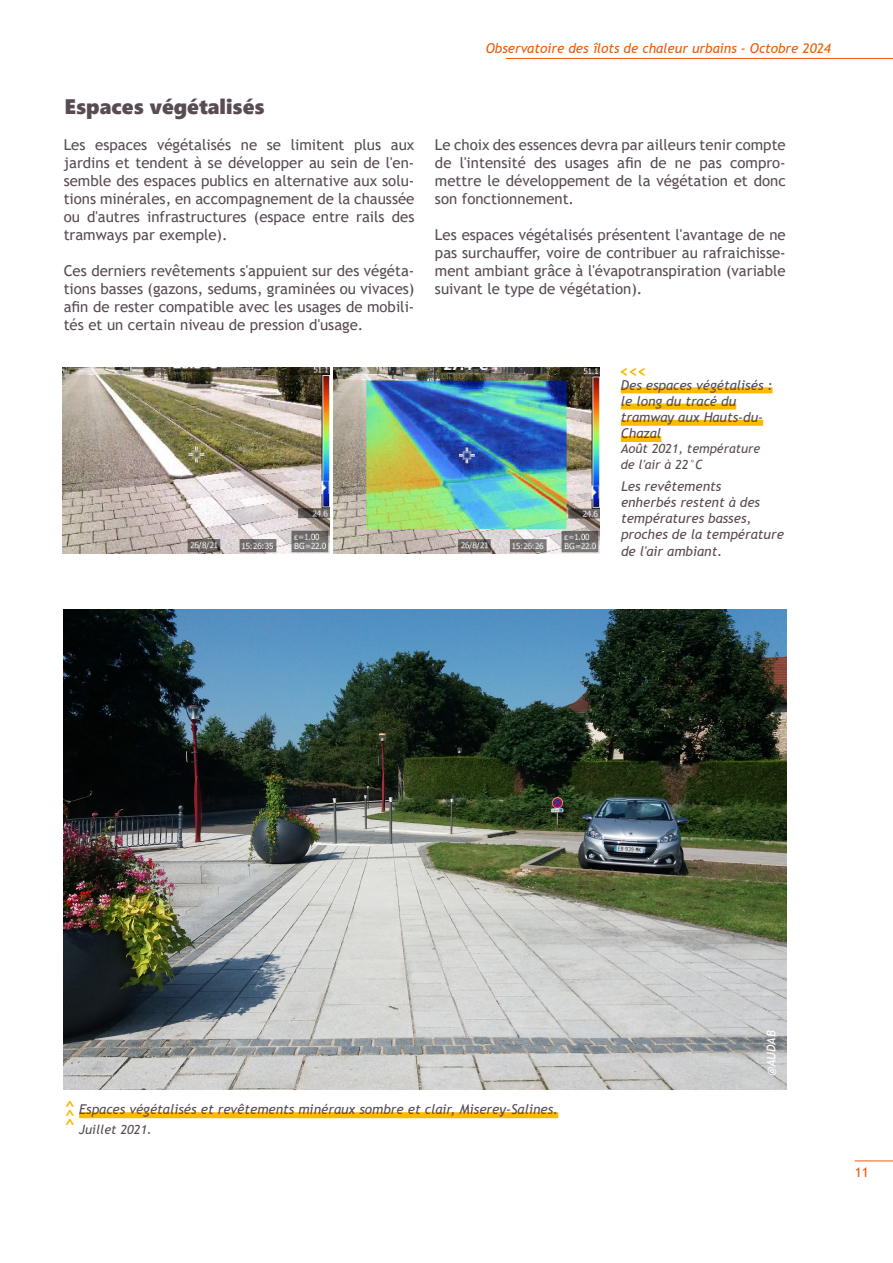
<style>
.page{position:relative;width:893px;height:1263px;background:#fff}
.page>*{position:absolute;margin:0;border:0;box-sizing:border-box;transform-origin:0 0}
.Corps_de_texte_2_col{font:21px "Segoe UI Black";color:#584b54}
.Intitulé_chiffres_clé_ORANGE{font:700 21px "Trebuchet MS";color:#fbba00}
.Corps_de_texte_2_col-2{font:15px/18px "Trebuchet MS";color:#584b54;text-align:justify}
.Titre_Légendes_Graphiques_GRIS{font:italic 13.5px/16.2px "Trebuchet MS";color:#584b54}
.t1{font:italic 13.5px "Trebuchet MS";color:#ea5b0b}
.t2{font:13.5px "Trebuchet MS";color:#ea5b0b}
.Titre_Légendes_Graphiques_GRIS-2{font:italic 12.75px "Trebuchet MS";color:#584b54}
.Titre_Légendes_Graphiques_GRIS-3{font:italic 12px "Trebuchet MS";color:#fff}
</style>
<div class="page">
<hr style="left:855px;top:1160px;width:38px;height:1px;background:#ea5b0b">
<hr style="left:506px;top:58px;width:387px;height:1px;background:#ea5b0b">
<img style="left:333px;top:367px;width:267px;height:187px">
<img style="left:63px;top:367px;width:266px;height:187px">
<div style="left:621px;top:387px;width:151px;height:6px;background:#fbba00"></div>
<div style="left:621px;top:404px;width:115px;height:6px;background:#fbba00"></div>
<div style="left:621px;top:420px;width:142px;height:6px;background:#fbba00"></div>
<div style="left:621px;top:436px;width:40px;height:6px;background:#fbba00"></div>
<img style="left:64px;top:609px;width:723px;height:480px">
<div style="left:79px;top:1112px;width:479px;height:6px;background:#fbba00"></div>
<p class="Corps_de_texte_2_col" style="left:65px;top:92px;width:202px">Espaces végétalisés</p>
<p class="Corps_de_texte_2_col-2" style="left:64px;top:136px;width:352px">Les espaces végétalisés ne se limitent plus aux jardins et tendent à se développer au sein de l'en&shy;semble des espaces publics en alternative aux solu&shy;tions minérales, en accompagnement de la chaussée ou d'autres infrastructures (espace entre rails des tramways par exemple).</p>
<p class="Corps_de_texte_2_col-2" style="left:64px;top:262px;width:352px">Ces derniers revêtements s'appuient sur des végéta&shy;tions basses (gazons, sedums, graminées ou vivaces) afin de rester compatible avec les usages de mobili&shy;tés et un certain niveau de pression d'usage.</p>
<p class="t1" style="left:486px;top:40px;width:347px">Observatoire des îlots de chaleur urbains - Octobre 2024</p>
<p class="Corps_de_texte_2_col-2" style="left:435px;top:136px;width:352px">Le choix des essences devra par ailleurs tenir compte de l'intensité des usages afin de ne pas compro&shy;mettre le développement de la végétation et donc son fonctionnement.</p>
<p class="Corps_de_texte_2_col-2" style="left:435px;top:226px;width:352px">Les espaces végétalisés présentent l'avantage de ne pas surchauffer, voire de contribuer au rafraichisse&shy;ment ambiant grâce à l'évapotranspiration (variable suivant le type de végétation).</p>
<p class="Intitulé_chiffres_clé_ORANGE" style="left:616px;top:378px;width:14px;rotate:-90deg">^</p>
<p class="Intitulé_chiffres_clé_ORANGE" style="left:624px;top:378px;width:14px;rotate:-90deg">^</p>
<p class="Intitulé_chiffres_clé_ORANGE" style="left:633px;top:378px;width:14px;rotate:-90deg">^</p>
<p class="Titre_Légendes_Graphiques_GRIS" style="left:621px;top:377px;width:153px">Des espaces végétalisés :</p>
<p class="Titre_Légendes_Graphiques_GRIS" style="left:621px;top:393px;width:117px">le long du tracé du</p>
<p class="Titre_Légendes_Graphiques_GRIS" style="left:621px;top:409px;width:144px">tramway aux Hauts-du-</p>
<p class="Titre_Légendes_Graphiques_GRIS" style="left:621px;top:425px;width:42px">Chazal</p>
<p class="Titre_Légendes_Graphiques_GRIS-2" style="left:621px;top:441px;width:141px">Août 2021, température</p>
<p class="Titre_Légendes_Graphiques_GRIS-2" style="left:621px;top:456px;width:83px">de l'air à 22°C</p>
<p class="Titre_Légendes_Graphiques_GRIS" style="left:621px;top:478px;width:164px">Les revêtements<br>enherbés restent à des températures basses, proches de la température de l'air ambiant.</p>
<p class="Intitulé_chiffres_clé_ORANGE" style="left:64px;top:1096px;width:14px">^</p>
<p class="Intitulé_chiffres_clé_ORANGE" style="left:64px;top:1104px;width:14px">^</p>
<p class="Intitulé_chiffres_clé_ORANGE" style="left:64px;top:1113px;width:14px">^</p>
<p class="Titre_Légendes_Graphiques_GRIS" style="left:79px;top:1101px;width:481px">Espaces végétalisés et revêtements minéraux sombre et clair, Miserey-Salines.</p>
<p class="Titre_Légendes_Graphiques_GRIS-2" style="left:79px;top:1121px;width:74px">Juillet 2021.</p>
<p class="Titre_Légendes_Graphiques_GRIS-3" style="left:764px;top:1076px;width:47px;rotate:-90deg">@AUDAB</p>
<p class="t2" style="left:855px;top:1164px;width:16px">11</p>
</div>
